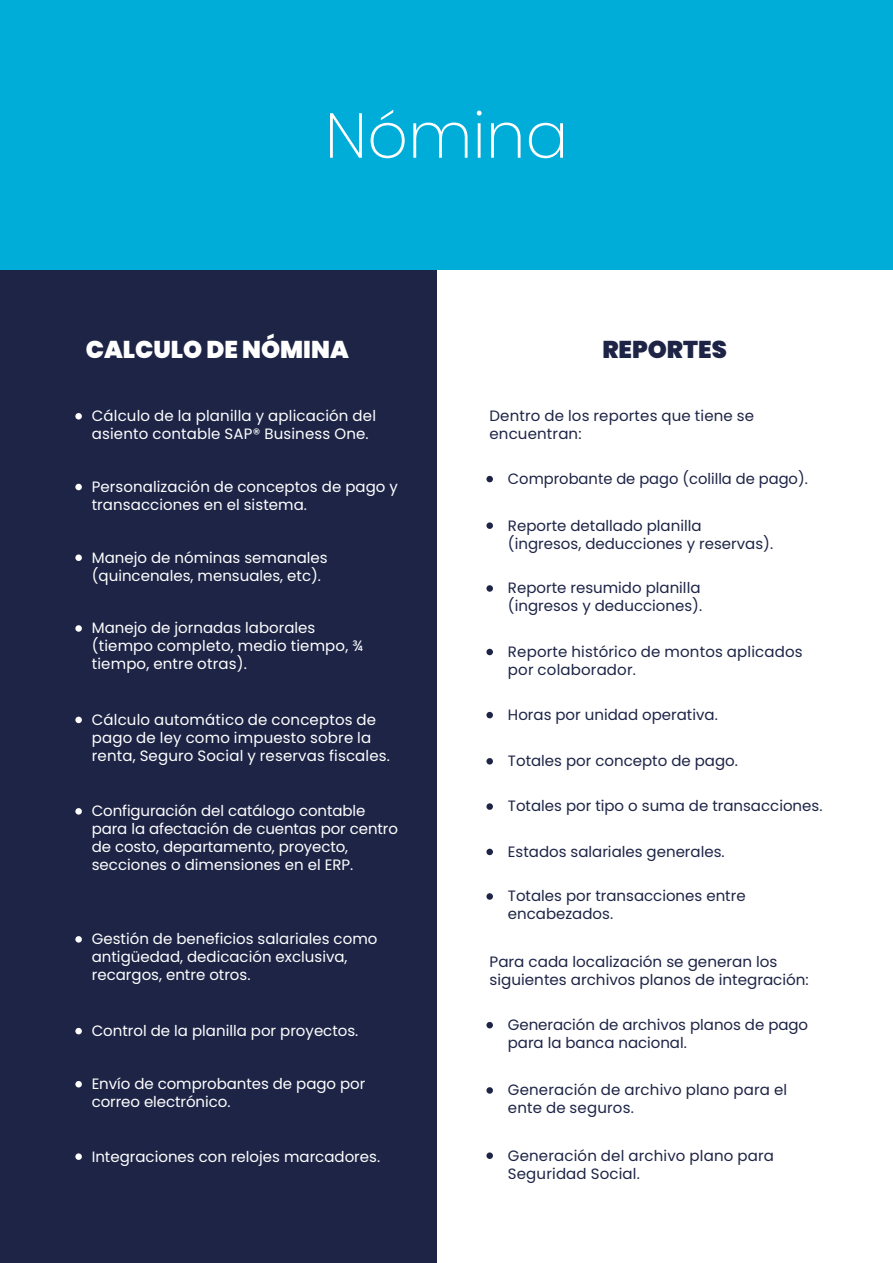
<style>
.page{position:relative;width:893px;height:1263px;background:#fff}
.page>*{position:absolute;margin:0;border:0;box-sizing:border-box;transform-origin:0 0}
.t1{font:200 63.6px "Poppins";color:#fff}
.t2{font:900 24.3px "Poppins";color:#fff}
.t3{font:900 24.3px "Poppins";color:#1d2446}
.t4{font:15px/18px "Poppins";color:#fff}
.t5{font:15px/18px "Poppins";color:#1d2446}
</style>
<div class="page">
<div style="left:0;top:1px;width:436px;height:1262px;background:#1d2446"></div>
<div style="left:0;top:0;width:893px;height:269px;background:#00add8"></div>
<div style="left:75px;top:413px;width:7px;height:6px;background:#fff;border-radius:50%"></div>
<div style="left:75px;top:484px;width:7px;height:6px;background:#fff;border-radius:50%"></div>
<div style="left:75px;top:554px;width:7px;height:7px;background:#fff;border-radius:50%"></div>
<div style="left:75px;top:625px;width:7px;height:7px;background:#fff;border-radius:50%"></div>
<div style="left:75px;top:717px;width:7px;height:6px;background:#fff;border-radius:50%"></div>
<div style="left:75px;top:808px;width:7px;height:7px;background:#fff;border-radius:50%"></div>
<div style="left:75px;top:936px;width:7px;height:6px;background:#fff;border-radius:50%"></div>
<div style="left:75px;top:1028px;width:7px;height:6px;background:#fff;border-radius:50%"></div>
<div style="left:75px;top:1081px;width:7px;height:6px;background:#fff;border-radius:50%"></div>
<div style="left:75px;top:1153px;width:7px;height:7px;background:#fff;border-radius:50%"></div>
<div style="left:486px;top:476px;width:7px;height:6px;background:#1d2446;border-radius:50%"></div>
<div style="left:486px;top:522px;width:7px;height:7px;background:#1d2446;border-radius:50%"></div>
<div style="left:486px;top:585px;width:7px;height:7px;background:#1d2446;border-radius:50%"></div>
<div style="left:486px;top:649px;width:7px;height:6px;background:#1d2446;border-radius:50%"></div>
<div style="left:486px;top:712px;width:7px;height:6px;background:#1d2446;border-radius:50%"></div>
<div style="left:486px;top:758px;width:7px;height:6px;background:#1d2446;border-radius:50%"></div>
<div style="left:486px;top:803px;width:7px;height:7px;background:#1d2446;border-radius:50%"></div>
<div style="left:486px;top:849px;width:7px;height:6px;background:#1d2446;border-radius:50%"></div>
<div style="left:486px;top:893px;width:7px;height:7px;background:#1d2446;border-radius:50%"></div>
<div style="left:486px;top:1022px;width:7px;height:6px;background:#1d2446;border-radius:50%"></div>
<div style="left:486px;top:1087px;width:7px;height:7px;background:#1d2446;border-radius:50%"></div>
<div style="left:486px;top:1152px;width:7px;height:7px;background:#1d2446;border-radius:50%"></div>
<h1 class="t1" style="left:325px;top:99px;width:245px">Nómina</h1>
<h2 class="t2" style="left:86px;top:336px;width:264px">CALCULO DE NÓMINA</h2>
<h2 class="t3" style="left:602px;top:336px;width:126px">REPORTES</h2>
<p class="t4" style="left:92px;top:407px;width:286px">Cálculo de la planilla y aplicación del asiento contable SAP® Business One.</p>
<p class="t4" style="left:92px;top:478px;width:308px">Personalización de conceptos de pago y transacciones en el sistema.</p>
<p class="t4" style="left:92px;top:548px;width:237px">Manejo de nóminas semanales (quincenales, mensuales, etc).</p>
<p class="t4" style="left:92px;top:619px;width:273px">Manejo de jornadas laborales (tiempo completo, medio tiempo, ¾ tiempo, entre otras).</p>
<p class="t4" style="left:92px;top:710px;width:300px">Cálculo automático de conceptos de pago de ley como impuesto sobre la renta, Seguro Social y reservas fiscales.</p>
<p class="t4" style="left:92px;top:802px;width:308px">Configuración del catálogo contable para la afectación de cuentas por centro de costo, departamento, proyecto, secciones o dimensiones en el ERP.</p>
<p class="t4" style="left:92px;top:930px;width:287px">Gestión de beneficios salariales como antigüedad, dedicación exclusiva, recargos, entre otros.</p>
<p class="t4" style="left:92px;top:1022px;width:268px">Control de la planilla por proyectos.</p>
<p class="t4" style="left:92px;top:1075px;width:275px">Envío de comprobantes de pago por correo electrónico.</p>
<p class="t4" style="left:92px;top:1147px;width:290px">Integraciones con relojes marcadores.</p>
<p class="t5" style="left:489px;top:407px;width:266px">Dentro de los reportes que tiene se encuentran:</p>
<p class="t5" style="left:508px;top:470px;width:301px">Comprobante de pago (colilla de pago).</p>
<p class="t5" style="left:508px;top:516px;width:267px">Reporte detallado planilla (ingresos, deducciones y reservas).</p>
<p class="t5" style="left:508px;top:579px;width:196px">Reporte resumido planilla (ingresos y deducciones).</p>
<p class="t5" style="left:508px;top:643px;width:296px">Reporte histórico de montos aplicados por colaborador.</p>
<p class="t5" style="left:508px;top:706px;width:211px">Horas por unidad operativa.</p>
<p class="t5" style="left:508px;top:752px;width:232px">Totales por concepto de pago.</p>
<p class="t5" style="left:508px;top:797px;width:316px">Totales por tipo o suma de transacciones.</p>
<p class="t5" style="left:508px;top:842px;width:218px">Estados salariales generales.</p>
<p class="t5" style="left:508px;top:887px;width:239px">Totales por transacciones entre encabezados.</p>
<p class="t5" style="left:490px;top:952px;width:321px">Para cada localización se generan los siguientes archivos planos de integración:</p>
<p class="t5" style="left:508px;top:1016px;width:302px">Generación de archivos planos de pago para la banca nacional.</p>
<p class="t5" style="left:508px;top:1081px;width:281px">Generación de archivo plano para el ente de seguros.</p>
<p class="t5" style="left:508px;top:1146px;width:268px">Generación del archivo plano para<br>Seguridad Social.</p>
</div>
